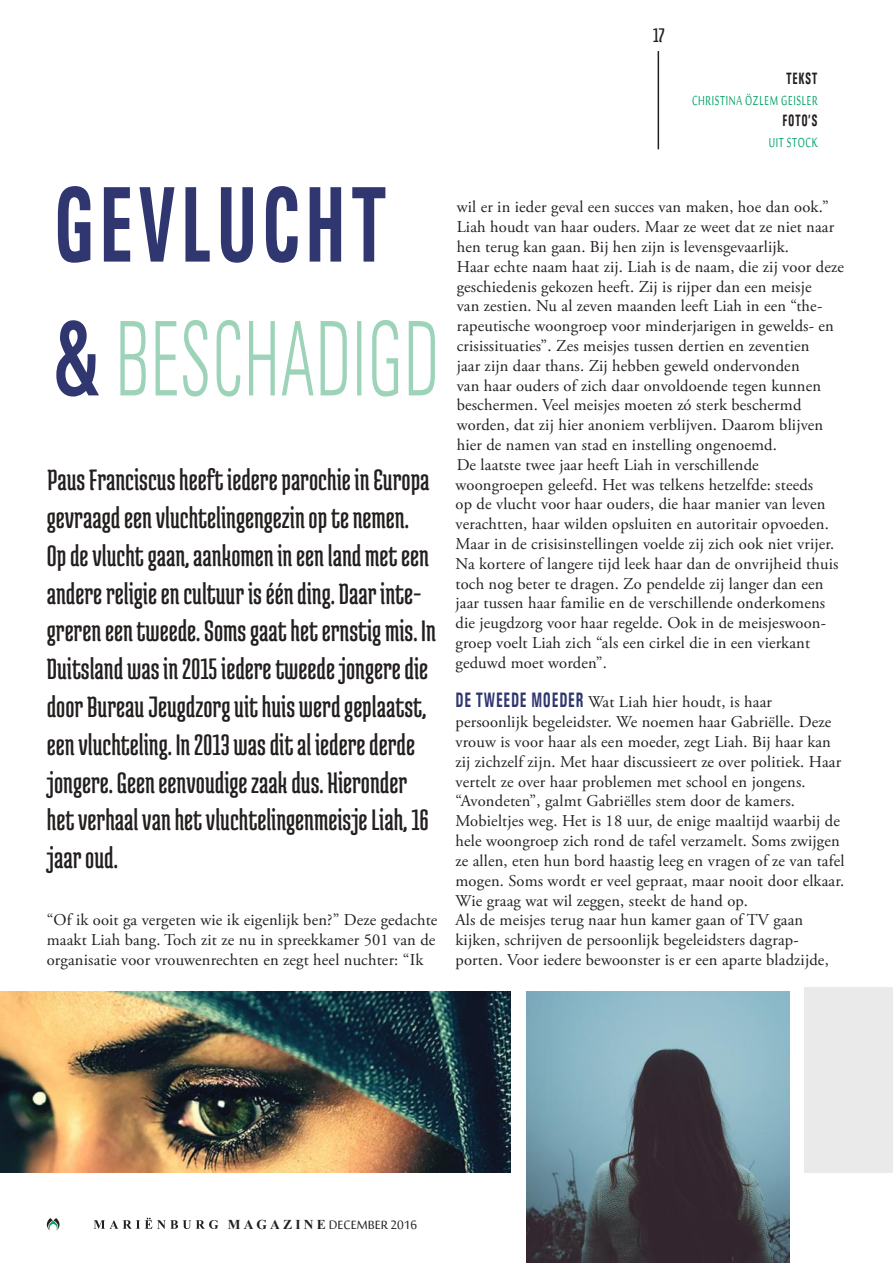
<style>
.page{position:relative;width:893px;height:1263px;background:#fff}
.page>*{position:absolute;margin:0;border:0;box-sizing:border-box;transform-origin:0 0}
.t1{font:300 condensed 108px "Univers";color:#9dd3b8;scale:.7 1}
.t2{font:700 108px "Univers Condensed";letter-spacing:.05em;color:#303670;scale:.7 1}
.t3{font:31.5px/37.8px "Medula One";color:#241f1f}
.t4{font:21px "Medula One";color:#241f1f}
.t5{font:18px "Sakkal Majalla";letter-spacing:.05em;color:#00a364;scale:.7 1}
.t6{font:16.5px/19.8px "Adobe Garamond Pro";letter-spacing:.01em;color:#241f1f}
.t7{font:16.5px "Sakkal Majalla";color:#241f1f}
.t8{font:700 16.5px "Univers Condensed";letter-spacing:.05em;color:#241f1f;scale:.7 1}
.s1{font-family:"Univers Condensed";font-weight:700;font-stretch:normal;color:#303670}
.s2{font-family:"Univers Condensed";font-weight:700;font-size:21px;color:#303670}
.s3{font-family:"Times New Roman";font-weight:700;font-size:13.5px}
</style>
<div class="page">
<hr style="left:658px;top:51px;width:1px;height:98px;background:#241f1f">
<svg style="left:46px;top:1218px;width:14px;height:13px"></svg>
<svg style="left:94px;top:1218px;width:124px;height:11px"></svg>
<img style="left:0;top:991px;width:510px;height:182px">
<img style="left:527px;top:991px;width:263px;height:272px">
<div style="left:804px;top:988px;width:89px;height:185px;background:#ebeaea"></div>
<h1 class="t2" style="left:53px;top:159px;width:479px">GEVLUCHT</h1>
<h1 class="t1" style="left:53px;top:296px;width:554px"><span class="s1">&amp;</span> BESCHADIGD</h1>
<p class="t3" style="left:47px;top:460px;width:391px">Paus Franciscus heeft iedere parochie in Europa gevraagd een vluchtelingengezin op te nemen.<br>Op de vlucht gaan, aankomen in een land met een andere religie en cultuur is één ding. Daar inte&shy;greren een tweede. Soms gaat het ernstig mis. In Duitsland was in 2015 iedere tweede jongere die door Bureau Jeugdzorg uit huis werd geplaatst, een vluchteling. In 2013 was dit al iedere derde jongere. Geen eenvoudige zaak dus. Hieronder het verhaal van het vluchtelingenmeisje Liah, 16 jaar oud.</p>
<p class="t6" style="left:47px;top:911px;width:392px">“Of ik ooit ga vergeten wie ik eigenlijk ben?” Deze gedachte maakt Liah bang. Toch zit ze nu in spreekkamer 501 van de organisatie voor vrouwenrechten en zegt heel nuchter: “Ik</p>
<p class="t4" style="left:653px;top:24px;width:13px">17</p>
<p class="t8" style="left:786px;top:68px;width:46px">TEKST</p>
<p class="t5" style="left:692px;top:90px;width:181px">CHRISTINA ÖZLEM GEISLER</p>
<p class="t8" style="left:782px;top:110px;width:52px">FOTO’S</p>
<p class="t5" style="left:769px;top:132px;width:71px">UIT STOCK</p>
<p class="t6" style="left:455px;top:198px;width:390px">wil er in ieder geval een succes van maken, hoe dan ook.” Liah houdt van haar ouders. Maar ze weet dat ze niet naar hen terug kan gaan. Bij hen zijn is levensgevaarlijk.<br>Haar echte naam haat zij. Liah is de naam, die zij voor deze geschiedenis gekozen heeft. Zij is rijper dan een meisje<br>van zestien. Nu al zeven maanden leeft Liah in een “the&shy;rapeutische woongroep voor minderjarigen in gewelds- en crisissituaties”. Zes meisjes tussen dertien en zeventien<br>jaar zijn daar thans. Zij hebben geweld ondervonden<br>van haar ouders of zich daar onvoldoende tegen kunnen beschermen. Veel meisjes moeten zó sterk beschermd worden, dat zij hier anoniem verblijven. Daarom blijven hier de namen van stad en instelling ongenoemd.<br>De laatste twee jaar heeft Liah in verschillende woongroepen geleefd. Het was telkens hetzelfde: steeds<br>op de vlucht voor haar ouders, die haar manier van leven verachtten, haar wilden opsluiten en autoritair opvoeden.<br>Maar in de crisisinstellingen voelde zij zich ook niet vrijer.<br>Na kortere of langere tijd leek haar dan de onvrijheid thuis toch nog beter te dragen. Zo pendelde zij langer dan een jaar tussen haar familie en de verschillende onderkomens die jeugdzorg voor haar regelde. Ook in de meisjeswoon&shy;groep voelt Liah zich “als een cirkel die in een vierkant geduwd moet worden”.</p>
<p class="t6" style="left:455px;top:693px;width:390px"><span class="s2">DE TWEEDE MOEDER</span> Wat Liah hier houdt, is haar persoonlijk begeleidster. We noemen haar Gabriëlle. Deze vrouw is voor haar als een moeder, zegt Liah. Bij haar kan zij zichzelf zijn. Met haar discussieert ze over politiek. Haar vertelt ze over haar problemen met school en jongens. “Avondeten”, galmt Gabriëlles stem door de kamers.<br>Mobieltjes weg. Het is 18 uur, de enige maaltijd waarbij de hele woongroep zich rond de tafel verzamelt. Soms zwijgen ze allen, eten hun bord haastig leeg en vragen of ze van tafel mogen. Soms wordt er veel gepraat, maar nooit door elkaar.<br>Wie graag wat wil zeggen, steekt de hand op.<br>Als de meisjes terug naar hun kamer gaan of TV gaan kijken, schrijven de persoonlijk begeleidsters dagrap&shy;porten. Voor iedere bewoonster is er een aparte bladzijde,</p>
<p class="t7" style="left:228px;top:1216px;width:191px"><span class="s3">M A G A Z I N E</span> DECEMBER 2016</p>
</div>
